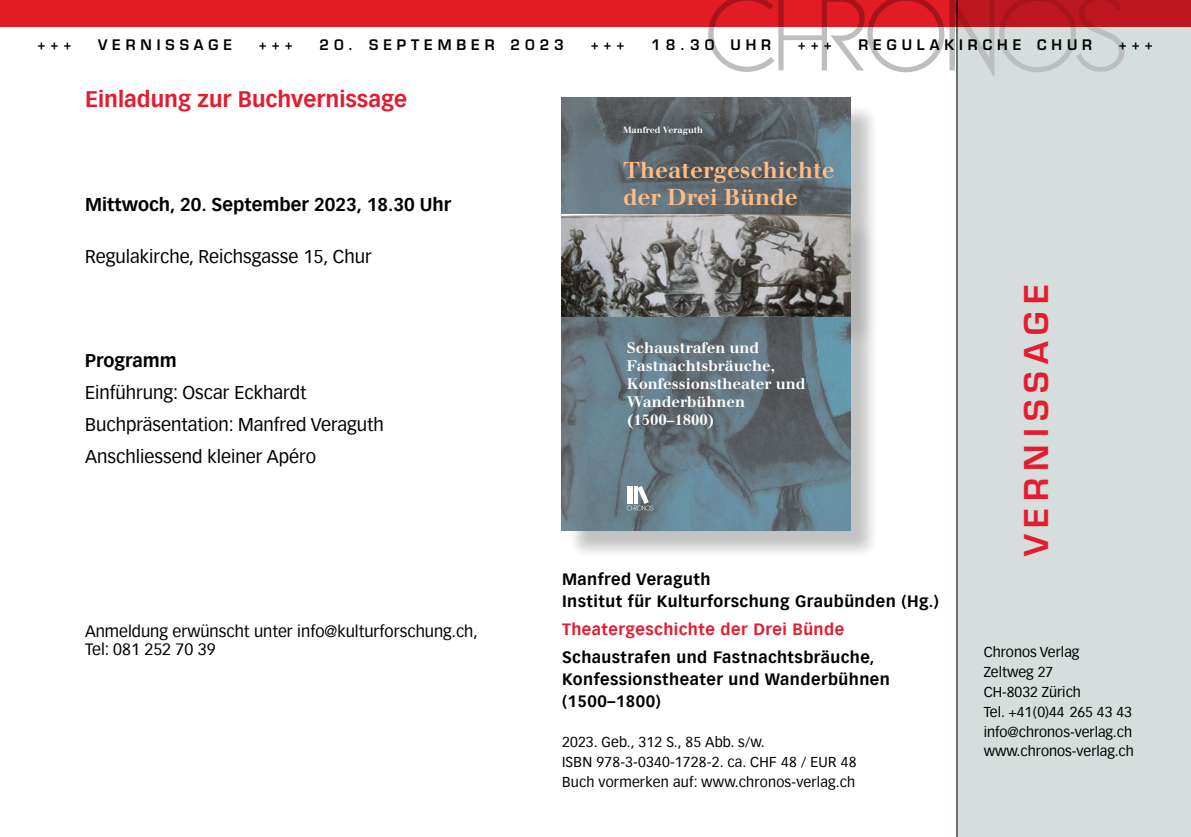
<style>
.page{position:relative;width:1191px;height:837px;background:#fff}
.page>*{position:absolute;margin:0;border:0;box-sizing:border-box;transform-origin:0 0}
.Randtext_gross{font:600 32px "Eurostile";letter-spacing:.22em;color:#e51c2f}
.t1{font:700 22.4px/27px "Walbaum";color:#fcbc86}
.Programmtext_Übersch{font:700 22px "Vectora Com";color:#e51c2f}
.Programmtext{font:18px "Vectora Com";color:#000}
.Programmtext_fett{font:700 18px "Vectora Com";color:#000}
.Titel_2{font:700 16px/22px "Vectora Com";letter-spacing:.03em;color:#000}
.Programmtext_klein{font:16px "Vectora Com";color:#000}
.AutorIn{font:700 16px "Vectora Com";letter-spacing:.03em;color:#000}
.Titel_1{font:700 16px "Vectora Com";letter-spacing:.03em;color:#e51c2f}
.t2{font:700 15px/18px "Walbaum";color:#fff}
.Schriftband_oben{font:600 14.2px "Eurostile";letter-spacing:.36em;color:#000}
.ISBN{font:14px "Vectora Com";letter-spacing:.015em;color:#000}
.Rand_Adresse{font:14px "Vectora Com";color:#000}
.t3{font:700 8.8px "Walbaum";color:#fff}
</style>
<div class="page">
<div style="left:957px;top:0;width:234px;height:836px;background:#d5dedc"></div>
<svg style="left:708px;top:27px;width:416px;height:49px"></svg>
<svg style="left:0;top:0;width:1191px;height:27px;background:#d81922"></svg>
<hr style="left:956px;top:0;width:1px;height:836px;background:#000">
<div style="left:566px;top:103px;width:313px;height:456px;background:#000;opacity:.3"></div>
<img style="left:562px;top:98px;width:288px;height:432px">
<img style="left:562px;top:214px;width:288px;height:103px">
<svg style="left:627px;top:486px;width:26px;height:25px"></svg>
<p class="Schriftband_oben" style="left:37px;top:36px;width:35px">+++</p>
<p class="Schriftband_oben" style="left:98px;top:36px;width:135px">VERNISSAGE</p>
<p class="Schriftband_oben" style="left:259px;top:36px;width:35px">+++</p>
<p class="Schriftband_oben" style="left:319px;top:36px;width:246px">20. SEPTEMBER 2023</p>
<p class="Schriftband_oben" style="left:590px;top:36px;width:35px">+++</p>
<p class="Schriftband_oben" style="left:651px;top:36px;width:121px">18.30 UHR</p>
<p class="Schriftband_oben" style="left:798px;top:36px;width:35px">+++</p>
<p class="Schriftband_oben" style="left:858px;top:36px;width:235px">REGULAKIRCHE CHUR</p>
<p class="Schriftband_oben" style="left:1118px;top:36px;width:35px">+++</p>
<p class="Programmtext_Übersch" style="left:85px;top:85px;width:323px">Einladung zur Buchvernissage</p>
<p class="Programmtext_fett" style="left:85px;top:193px;width:367px">Mittwoch, 20. September 2023, 18.30 Uhr</p>
<p class="Programmtext" style="left:85px;top:245px;width:288px">Regulakirche, Reichsgasse 15, Chur</p>
<p class="Programmtext_fett" style="left:85px;top:349px;width:93px">Programm</p>
<p class="Programmtext" style="left:85px;top:381px;width:223px">Einführung: Oscar Eckhardt</p>
<p class="Programmtext" style="left:85px;top:413px;width:300px">Buchpräsentation: Manfred Veraguth</p>
<p class="Programmtext" style="left:85px;top:445px;width:233px">Anschliessend kleiner Apéro</p>
<p class="Programmtext_klein" style="left:85px;top:621px;width:394px">Anmeldung erwünscht unter info@kulturforschung.ch,</p>
<p class="Programmtext_klein" style="left:85px;top:639px;width:132px">Tel: 081 252 70 39</p>
<p class="t3" style="left:623px;top:125px;width:82px">Manfred Veraguth</p>
<p class="t1" style="left:623px;top:157px;width:213px">Theatergeschichte der Drei Bünde</p>
<p class="t2" style="left:627px;top:338px;width:180px">Schaustrafen und<br>Fastnachtsbräuche,<br>Konfessionstheater und<br>Wanderbühnen (1500–1800)</p>
<p class="AutorIn" style="left:562px;top:569px;width:150px">Manfred Veraguth</p>
<p class="AutorIn" style="left:562px;top:591px;width:378px">Institut für Kulturforschung Graubünden (Hg.)</p>
<p class="Titel_1" style="left:562px;top:619px;width:284px">Theatergeschichte der Drei Bünde</p>
<p class="Titel_2" style="left:562px;top:645px;width:329px">Schaustrafen und Fastnachtsbräuche,<br>Konfessionstheater und Wanderbühnen (1500–1800)</p>
<p class="ISBN" style="left:562px;top:732px;width:204px">2023. Geb., 312 S., 85 Abb. s/w.</p>
<p class="ISBN" style="left:562px;top:752px;width:296px">ISBN 978-3-0340-1728-2. ca. CHF 48 / EUR 48</p>
<p class="ISBN" style="left:562px;top:772px;width:295px">Buch vormerken auf: www.chronos-verlag.ch</p>
<p class="Randtext_gross" style="left:1016px;top:556px;width:273px;rotate:-90deg">VERNISSAGE</p>
<p class="Rand_Adresse" style="left:983px;top:643px;width:97px">Chronos Verlag</p>
<p class="Rand_Adresse" style="left:983px;top:663px;width:71px">Zeltweg 27</p>
<p class="Rand_Adresse" style="left:983px;top:683px;width:99px">CH-8032 Zürich</p>
<p class="Rand_Adresse" style="left:983px;top:703px;width:150px">Tel. +41(0)44 265 43 43</p>
<p class="Rand_Adresse" style="left:983px;top:722px;width:150px">info@chronos-verlag.ch</p>
<p class="Rand_Adresse" style="left:983px;top:742px;width:152px">www.chronos-verlag.ch</p>
</div>
